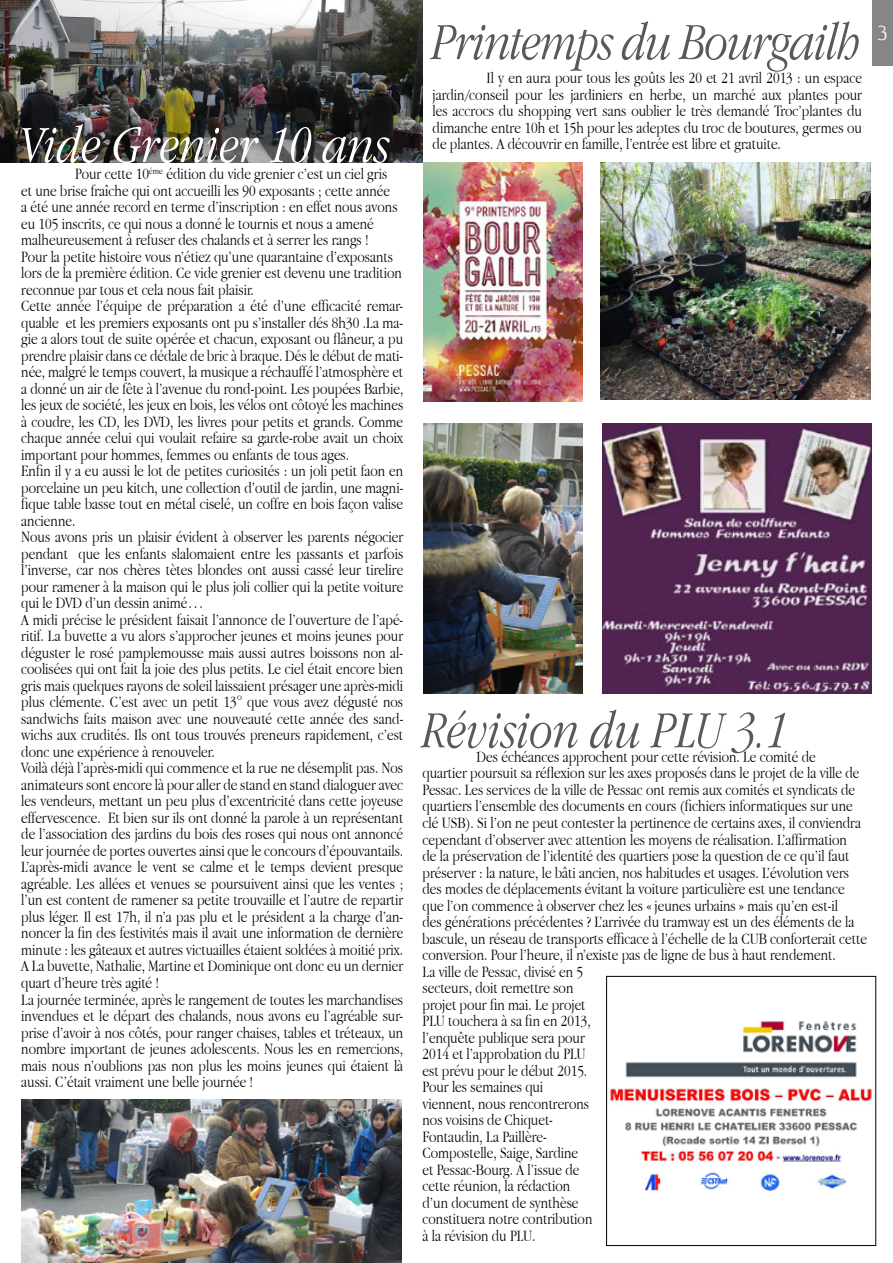
<style>
.page{position:relative;width:893px;height:1263px;background:#fff}
.page>*{position:absolute;margin:0;border:0;box-sizing:border-box;transform-origin:0 0}
.t1{font:italic 300 54px "Apple Garamond";letter-spacing:-.02em;color:#58595b}
.t2{font:italic 300 54px "Apple Garamond";color:#58595b}
.t3{font:italic 300 54px "Apple Garamond";color:#fff}
.t4{font:18px "Resagnicto";color:#fff}
.t5{font:300 16.5px/16.5px "Apple Garamond";color:#000}
</style>
<div class="page">
<div style="left:872px;top:0;width:21px;height:66px;background:#868686"></div>
<img style="left:610px;top:1021px;width:262px;height:172px">
<div style="left:606px;top:976px;width:270px;height:270px;border:1px solid #000"></div>
<img style="left:0;top:0;width:423px;height:162px">
<img style="left:424px;top:424px;width:159px;height:269px">
<img style="left:21px;top:1099px;width:381px;height:164px">
<img style="left:603px;top:424px;width:269px;height:269px">
<img style="left:600px;top:163px;width:271px;height:237px">
<img style="left:424px;top:163px;width:159px;height:238px">
<h1 class="t3" style="left:21px;top:113px;width:370px">Vide Grenier 10 ans</h1>
<p class="t5" style="left:21px;top:166px;width:384px;text-indent:54px">Pour cette 10<sup>éme</sup> édition du vide grenier c’est un ciel gris<br>et une brise fraîche qui ont accueilli les 90 exposants ; cette année<br>a été une année record en terme d’inscription : en effet nous avons eu 105 inscrits, ce qui nous a donné le tournis et nous a amené malheureusement à refuser des chalands et à serrer les rangs !<br>Pour la petite histoire vous n’étiez qu’une quarantaine d’exposants lors de la première édition. Ce vide grenier est devenu une tradition reconnue par tous et cela nous fait plaisir.<br>Cette année l’équipe de préparation a été d’une efficacité remar&shy;quable et les premiers exposants ont pu s’installer dés 8h30 .La ma&shy;gie a alors tout de suite opérée et chacun, exposant ou flâneur, a pu prendre plaisir dans ce dédale de bric à braque. Dés le début de mati&shy;née, malgré le temps couvert, la musique a réchauffé l’atmosphère et a donné un air de fête à l’avenue du rond-point. Les poupées Barbie, les jeux de société, les jeux en bois, les vélos ont côtoyé les machines à coudre, les CD, les DVD, les livres pour petits et grands. Comme chaque année celui qui voulait refaire sa garde-robe avait un choix important pour hommes, femmes ou enfants de tous ages.<br>Enfin il y a eu aussi le lot de petites curiosités : un joli petit faon en porcelaine un peu kitch, une collection d’outil de jardin, une magni&shy;fique table basse tout en métal ciselé, un coffre en bois façon valise ancienne.<br>Nous avons pris un plaisir évident à observer les parents négocier pendant que les enfants slalomaient entre les passants et parfois l’inverse, car nos chères tètes blondes ont aussi cassé leur tirelire pour ramener à la maison qui le plus joli collier qui la petite voiture qui le DVD d’un dessin animé…<br>A midi précise le président faisait l’annonce de l’ouverture de l’apé&shy;ritif. La buvette a vu alors s’approcher jeunes et moins jeunes pour déguster le rosé pamplemousse mais aussi autres boissons non al&shy;coolisées qui ont fait la joie des plus petits. Le ciel était encore bien gris mais quelques rayons de soleil laissaient présager une après-midi plus clémente. C’est avec un petit 13° que vous avez dégusté nos sandwichs faits maison avec une nouveauté cette année des sand&shy;wichs aux crudités. Ils ont tous trouvés preneurs rapidement, c’est donc une expérience à renouveler.<br>Voilà déjà l’après-midi qui commence et la rue ne désemplit pas. Nos animateurs sont encore là pour aller de stand en stand dialoguer avec les vendeurs, mettant un peu plus d’excentricité dans cette joyeuse effervescence. Et bien sur ils ont donné la parole à un représentant de l’association des jardins du bois des roses qui nous ont annoncé leur journée de portes ouvertes ainsi que le concours d’épouvantails.<br>L’après-midi avance le vent se calme et le temps devient presque agréable. Les allées et venues se poursuivent ainsi que les ventes ; l’un est content de ramener sa petite trouvaille et l’autre de repartir plus léger. Il est 17h, il n’a pas plu et le président a la charge d’an&shy;noncer la fin des festivités mais il avait une information de dernière minute : les gâteaux et autres victuailles étaient soldées à moitié prix.<br>A La buvette, Nathalie, Martine et Dominique ont donc eu un dernier quart d’heure très agité !<br>La journée terminée, après le rangement de toutes les marchandises invendues et le départ des chalands, nous avons eu l’agréable sur&shy;prise d’avoir à nos côtés, pour ranger chaises, tables et tréteaux, un nombre important de jeunes adolescents. Nous les en remercions, mais nous n’oublions pas non plus les moins jeunes qui étaient là aussi. C’était vraiment une belle journée !</p>
<h1 class="t1" style="left:432px;top:10px;width:430px">Printemps du Bourgailh</h1>
<p class="t5" style="left:433px;top:69px;width:431px;text-align:justify;text-indent:54px">Il y en aura pour tous les goûts les 20 et 21 avril 2013 : un espace jardin/conseil pour les jardiniers en herbe, un marché aux plantes pour les accrocs du shopping vert sans oublier le très demandé Troc’plantes du dimanche entre 10h et 15h pour les adeptes du troc de boutures, germes ou de plantes. A découvrir en famille, l’entrée est libre et gratuite.</p>
<p class="t4" style="left:877px;top:22px;width:12px">3</p>
<h1 class="t2" style="left:423px;top:698px;width:368px">Révision du PLU 3.1</h1>
<p class="t5" style="left:423px;top:748px;width:446px;text-indent:54px">Des échéances approchent pour cette révision. Le comité de<br>quartier poursuit sa réflexion sur les axes proposés dans le projet de la ville de Pessac. Les services de la ville de Pessac ont remis aux comités et syndicats de quartiers l’ensemble des documents en cours (fichiers informatiques sur une clé USB). Si l’on ne peut contester la pertinence de certains axes, il conviendra cependant d’observer avec attention les moyens de réalisation. L’affirmation<br>de la préservation de l’identité des quartiers pose la question de ce qu’il faut préserver : la nature, le bâti ancien, nos habitudes et usages. L’évolution vers des modes de déplacements évitant la voiture particulière est une tendance que l’on commence à observer chez les « jeunes urbains » mais qu’en est-il<br>des générations précédentes ? L’arrivée du tramway est un des éléments de la bascule, un réseau de transports efficace à l’échelle de la CUB conforterait cette conversion. Pour l’heure, il n’existe pas de ligne de bus à haut rendement.<br>La ville de Pessac, divisé en 5<br>secteurs, doit remettre son<br>projet pour fin mai. Le projet<br>PLU touchera à sa fin en 2013,<br>l’enquête publique sera pour<br>2014 et l’approbation du PLU<br>est prévu pour le début 2015.<br>Pour les semaines qui<br>viennent, nous rencontrerons<br>nos voisins de Chiquet-<br>Fontaudin, La Paillère-<br>Compostelle, Saige, Sardine<br>et Pessac-Bourg. À l’issue de<br>cette réunion, la rédaction<br>d’un document de synthèse<br>constituera notre contribution<br>à la révision du PLU.</p>
</div>
